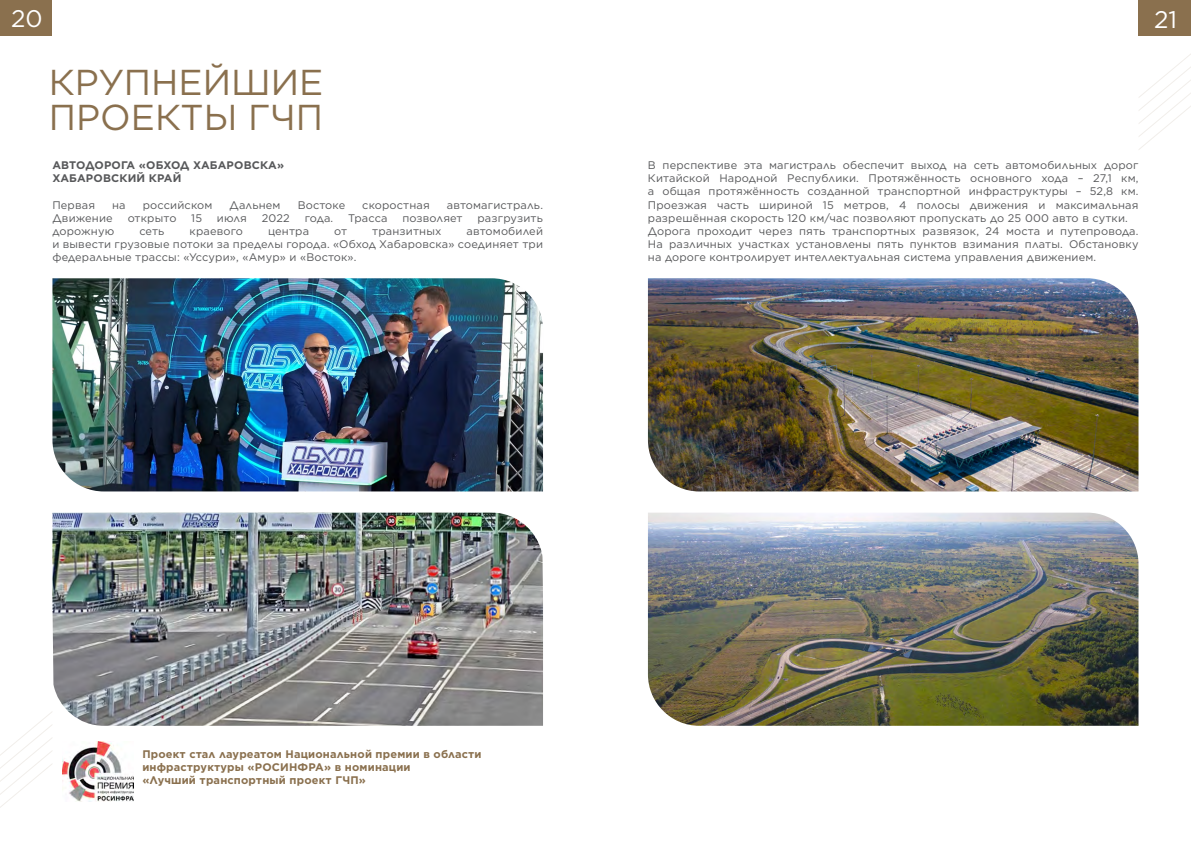
<style>
.page{position:relative;width:1191px;height:842px;background:#fff}
.page>*{position:absolute;margin:0;border:0;box-sizing:border-box;transform-origin:0 0}
.t1{font:36px/35px "Gotham";color:#8a704e}
.t2{font:24px "Gotham";color:#fff}
.t3{font:11px/13.2px "Gotham";letter-spacing:.015em;color:#57585a;text-align:justify}
.t4{font:700 11px/13px "Gotham";letter-spacing:.015em;color:#8a704e}
.t5{font:700 11px "Gotham";letter-spacing:.015em;color:#57585a}
</style>
<div class="page">
<div style="left:1138px;top:0;width:53px;height:36px;background:#8a704e"></div>
<div style="left:0;top:0;width:52px;height:36px;background:#8a704e"></div>
<svg style="left:0;top:712px;width:52px;height:96px"></svg>
<svg style="left:1139px;top:54px;width:52px;height:96px"></svg>
<img style="left:63px;top:741px;width:70px;height:60px">
<img style="left:52px;top:513px;width:491px;height:213px">
<img style="left:648px;top:513px;width:490px;height:213px">
<img style="left:52px;top:278px;width:491px;height:213px">
<img style="left:648px;top:278px;width:490px;height:213px">
<h2 class="t2" style="left:11px;top:3px;width:33px">20</h2>
<h2 class="t2" style="left:1154px;top:4px;width:24px">21</h2>
<p class="t1" style="left:49px;top:64px;width:276px">КРУПНЕЙШИЕ<br>ПРОЕКТЫ ГЧП</p>
<p class="t5" style="left:52px;top:158px;width:233px">АВТОДОРОГА «ОБХОД ХАБАРОВСКА»</p>
<p class="t5" style="left:52px;top:171px;width:130px">ХАБАРОВСКИЙ КРАЙ</p>
<p class="t3" style="left:52px;top:198px;width:44px">Первая</p>
<p class="t3" style="left:112px;top:198px;width:15px">на</p>
<p class="t3" style="left:143px;top:198px;width:71px">российском</p>
<p class="t3" style="left:229px;top:198px;width:53px">Дальнем</p>
<p class="t3" style="left:298px;top:198px;width:49px">Востоке</p>
<p class="t3" style="left:362px;top:198px;width:69px">скоростная</p>
<p class="t3" style="left:447px;top:198px;width:98px">автомагистраль.</p>
<p class="t3" style="left:52px;top:211px;width:62px">Движение</p>
<p class="t3" style="left:128px;top:211px;width:50px">открыто</p>
<p class="t3" style="left:191px;top:211px;width:12px">15</p>
<p class="t3" style="left:217px;top:211px;width:32px">июля</p>
<p class="t3" style="left:262px;top:211px;width:30px">2022</p>
<p class="t3" style="left:305px;top:211px;width:30px">года.</p>
<p class="t3" style="left:348px;top:211px;width:41px">Трасса</p>
<p class="t3" style="left:402px;top:211px;width:62px">позволяет</p>
<p class="t3" style="left:477px;top:211px;width:67px">разгрузить</p>
<p class="t3" style="left:52px;top:224px;width:63px">дорожную</p>
<p class="t3" style="left:139px;top:224px;width:27px">сеть</p>
<p class="t3" style="left:189px;top:224px;width:55px">краевого</p>
<p class="t3" style="left:268px;top:224px;width:43px">центра</p>
<p class="t3" style="left:334px;top:224px;width:14px">от</p>
<p class="t3" style="left:372px;top:224px;width:71px">транзитных</p>
<p class="t3" style="left:648px;top:158px;width:492px">В перспективе эта магистраль обеспечит выход на сеть автомобильных дорог Китайской Народной Республики. Протяжённость основного хода – 27,1 км, а общая протяжённость созданной транспортной инфраструктуры – 52,8 км.<br>Проезжая часть шириной 15 метров, 4 полосы движения и максимальная разрешённая скорость 120 км/час позволяют пропускать до 25 000 авто в сутки.</p>
<p class="t3" style="left:648px;top:224px;width:492px">Дорога проходит через пять транспортных развязок, 24 моста и путепровода.<br>На различных участках установлены пять пунктов взимания платы. Обстановку на дороге контролирует интеллектуальная система управления движением.</p>
<p class="t3" style="left:52px;top:224px;width:492px;text-indent:414px">автомобилей и вывести грузовые потоки за пределы города. «Обход Хабаровска» соединяет три федеральные трассы: «Уссури», «Амур» и «Восток».</p>
<p class="t4" style="left:142px;top:748px;width:341px">Проект стал лауреатом Национальной премии в области инфраструктуры «РОСИНФРА» в номинации<br>«Лучший транспортный проект ГЧП»</p>
</div>
